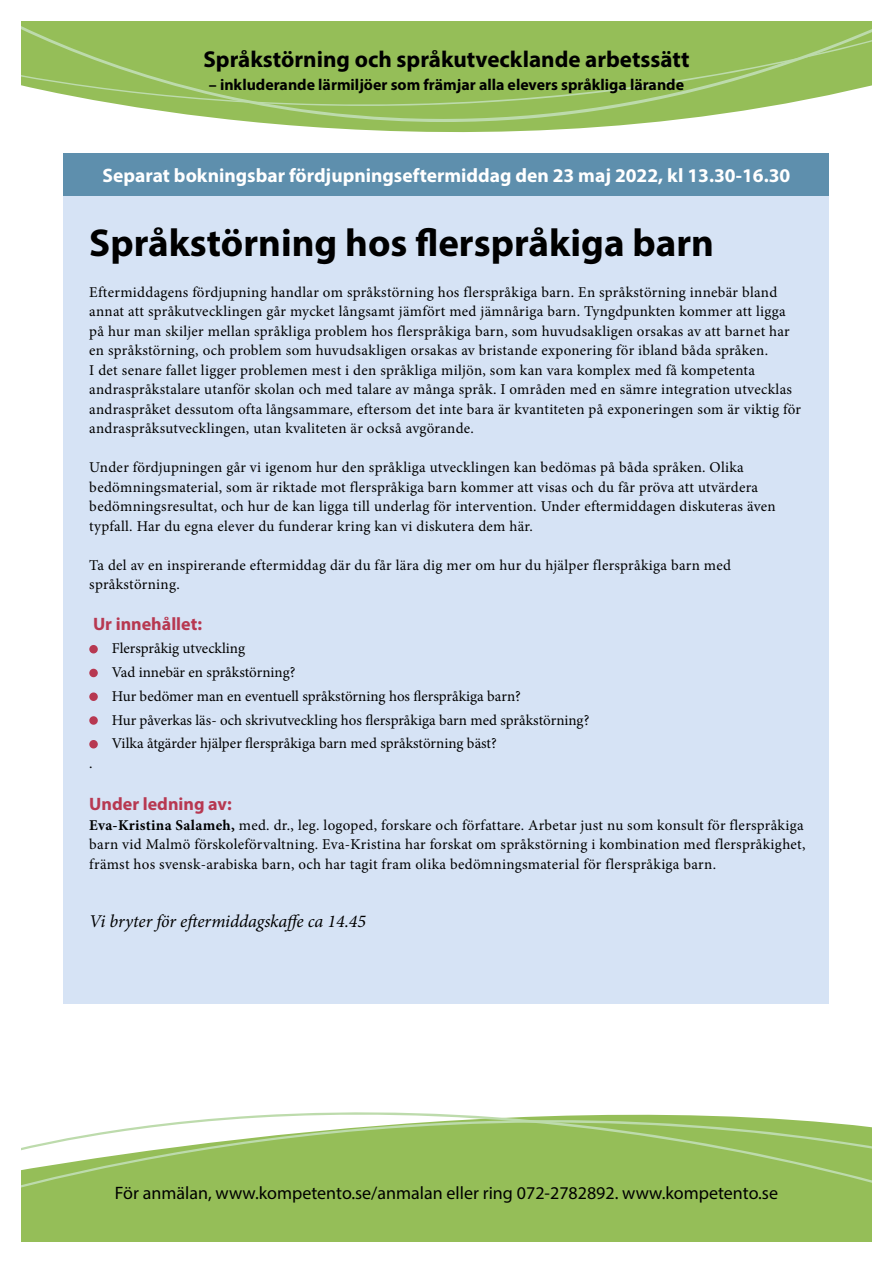
<style>
.page{position:relative;width:893px;height:1263px;background:#fff}
.page>*{position:absolute;margin:0;border:0;box-sizing:border-box;transform-origin:0 0}
.t1{font:700 39px "Myriad Pro";color:#000}
.t2{font:700 23.1px "Myriad Pro";color:#000}
.t3{font:700 19.5px "Myriad Pro";color:#fff}
.t4{font:18px "Myriad Pro";color:#000}
.t5{font:italic 18px "Minion Pro";letter-spacing:-.005em;color:#000}
.t6{font:700 18px "Myriad Pro";color:#b73851}
.t7{font:700 15.9px "Myriad Pro";color:#000}
.t8{font:15px/19.5px "Minion Pro";letter-spacing:.015em;color:#000}
.s1{font-weight:700}
</style>
<div class="page">
<div style="left:21px;top:1216px;width:851px;height:26px;background:#95be58"></div>
<svg style="left:21px;top:1112px;width:851px;height:104px;fill:#95be58"></svg>
<svg style="left:163px;top:111px;width:577px;height:22px;fill:#95be58"></svg>
<svg style="left:21px;top:21px;width:851px;height:90px;fill:#95be58"></svg>
<div style="left:64px;top:186px;width:765px;height:817px;background:#d6e3f5"></div>
<div style="left:89px;top:645px;width:9px;height:8px;background:#b73851;border-radius:50%"></div>
<div style="left:89px;top:669px;width:9px;height:8px;background:#b73851;border-radius:50%"></div>
<div style="left:89px;top:692px;width:9px;height:9px;background:#b73851;border-radius:50%"></div>
<div style="left:89px;top:716px;width:9px;height:9px;background:#b73851;border-radius:50%"></div>
<div style="left:89px;top:740px;width:9px;height:8px;background:#b73851;border-radius:50%"></div>
<div style="left:64px;top:153px;width:765px;height:43px;background:#5e8fad"></div>
<h2 class="t2" style="left:203px;top:44px;width:487px">Språkstörning och språkutvecklande arbetssätt</h2>
<p class="t7" style="left:209px;top:75px;width:477px">– inkluderande lärmiljöer som främjar alla elevers språkliga lärande</p>
<h3 class="t3" style="left:103px;top:163px;width:689px">Separat bokningsbar fördjupningseftermiddag den 23 maj 2022, kl 13.30-16.30</h3>
<h1 class="t1" style="left:89px;top:217px;width:626px">Språkstörning hos flerspråkiga barn</h1>
<p class="t8" style="left:89px;top:282px;width:713px">Eftermiddagens fördjupning handlar om språkstörning hos flerspråkiga barn. En språkstörning innebär bland annat att språkutvecklingen går mycket långsamt jämfört med jämnåriga barn. Tyngdpunkten kommer att ligga på hur man skiljer mellan språkliga problem hos flerspråkiga barn, som huvudsakligen orsakas av att barnet har en språkstörning, och problem som huvudsakligen orsakas av bristande exponering för ibland båda språken.<br>I det senare fallet ligger problemen mest i den språkliga miljön, som kan vara komplex med få kompetenta andraspråkstalare utanför skolan och med talare av många språk. I områden med en sämre integration utvecklas andraspråket dessutom ofta långsammare, eftersom det inte bara är kvantiteten på exponeringen som är viktig för andraspråksutvecklingen, utan kvaliteten är också avgörande.</p>
<p class="t8" style="left:89px;top:458px;width:688px">Under fördjupningen går vi igenom hur den språkliga utvecklingen kan bedömas på båda språken. Olika bedömningsmaterial, som är riktade mot flerspråkiga barn kommer att visas och du får pröva att utvärdera bedömningsresultat, och hur de kan ligga till underlag för intervention. Under eftermiddagen diskuteras även typfall. Har du egna elever du funderar kring kan vi diskutera dem här.</p>
<p class="t8" style="left:89px;top:555px;width:643px">Ta del av en inspirerande eftermiddag där du får lära dig mer om hur du hjälper flerspråkiga barn med språkstörning.</p>
<p class="t6" style="left:93px;top:612px;width:111px">Ur innehållet:</p>
<p class="t8" style="left:112px;top:637px;width:479px;line-height:23.7px">Flerspråkig utveckling<br>Vad innebär en språkstörning?<br>Hur bedömer man en eventuell språkstörning hos flerspråkiga barn?<br>Hur påverkas läs- och skrivutveckling hos flerspråkiga barn med språkstörning?<br>Vilka åtgärder hjälper flerspråkiga barn med språkstörning bäst?</p>
<p class="t8" style="left:89px;top:753px;width:5px">.</p>
<p class="t6" style="left:89px;top:792px;width:144px">Under ledning av:</p>
<p class="t8" style="left:89px;top:815px;width:718px"><span class="s1">Eva-Kristina Salameh,</span> med. dr., leg. logoped, forskare och författare. Arbetar just nu som konsult för flerspråkiga barn vid Malmö förskoleförvaltning. Eva-Kristina har forskat om språkstörning i kombination med flerspråkighet, främst hos svensk-arabiska barn, och har tagit fram olika bedömningsmaterial för flerspråkiga barn.</p>
<p class="t5" style="left:89px;top:909px;width:278px">Vi bryter för eftermiddagskaffe ca 14.45</p>
<p class="t4" style="left:115px;top:1182px;width:665px">För anmälan, www.kompetento.se/anmalan eller ring 072-2782892. www.kompetento.se</p>
</div>
